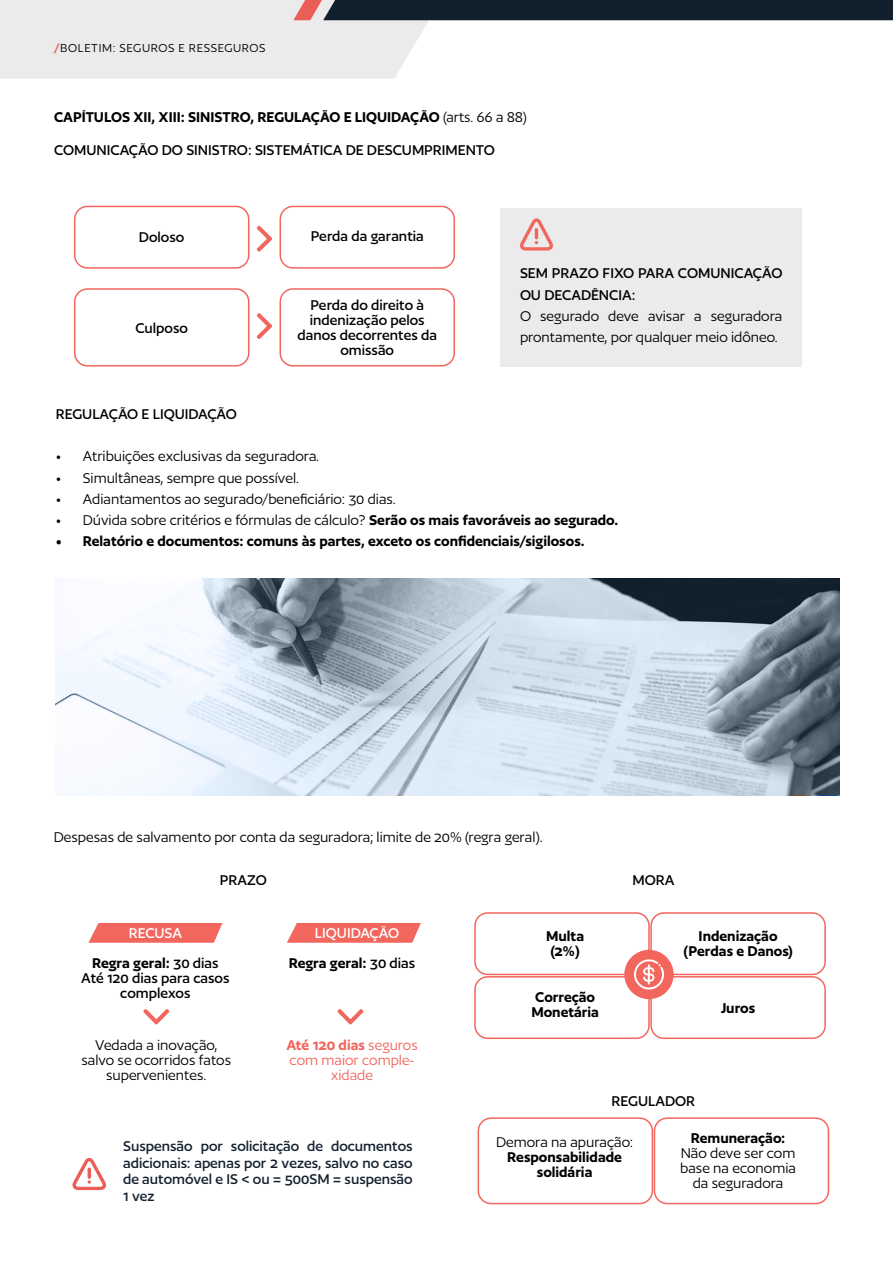
<style>
.page{position:relative;width:893px;height:1263px;background:#fff}
.page>*{position:absolute;margin:0;border:0;box-sizing:border-box;transform-origin:0 0}
.t1{font:16.5px/15px "Author";color:#000;text-align:center}
.t2{font:500 16.5px/15px "Author";color:#000}
.t3{font:600 16.5px/15px "Author";color:#000}
.t4{font:500 16.5px/16.5px "Author";color:#121f2d;text-align:justify}
.t5{font:16.5px/15px "Author";color:#f2665e;text-align:center}
.t6{font:500 16.5px "Author";color:#fff}
.t7{font:13.5px "Author";letter-spacing:.05em;color:#000}
.s1{font-weight:700;color:#f2665e}
.s2{font-weight:600}
.s3{font-weight:400}
.s4{font-weight:500}
</style>
<div class="page">
<svg style="left:0;top:0;width:893px;height:79px"></svg>
<div style="left:74px;top:206px;width:175px;height:63px;border:2px solid #f2665e;border-radius:13px"></div>
<div style="left:280px;top:206px;width:175px;height:63px;border:2px solid #f2665e;border-radius:13px"></div>
<div style="left:74px;top:288px;width:175px;height:79px;border:2px solid #f2665e;border-radius:13px"></div>
<div style="left:280px;top:288px;width:175px;height:79px;border:2px solid #f2665e;border-radius:13px"></div>
<svg style="left:257px;top:226px;width:15px;height:26px"></svg>
<svg style="left:257px;top:313px;width:15px;height:26px"></svg>
<div style="left:500px;top:208px;width:301px;height:159px;background:#ebebeb"></div>
<svg style="left:520px;top:218px;width:33px;height:33px"></svg>
<img style="left:56px;top:578px;width:783px;height:217px">
<svg style="left:287px;top:923px;width:134px;height:20px;background:#f3726b"></svg>
<svg style="left:88px;top:923px;width:134px;height:20px;background:#f3726b"></svg>
<svg style="left:143px;top:1009px;width:26px;height:16px"></svg>
<svg style="left:337px;top:1009px;width:26px;height:16px"></svg>
<svg style="left:72px;top:1158px;width:34px;height:32px"></svg>
<div style="left:474px;top:912px;width:176px;height:63px;border:2px solid #f2665e;border-radius:13px"></div>
<div style="left:478px;top:1117px;width:175px;height:87px;border:2px solid #f2665e;border-radius:13px"></div>
<div style="left:650px;top:912px;width:176px;height:63px;border:2px solid #f2665e;border-radius:13px"></div>
<div style="left:654px;top:1117px;width:175px;height:87px;border:2px solid #f2665e;border-radius:13px"></div>
<div style="left:474px;top:976px;width:176px;height:63px;border:2px solid #f2665e;border-radius:13px"></div>
<div style="left:650px;top:976px;width:176px;height:63px;border:2px solid #f2665e;border-radius:13px"></div>
<div style="left:624px;top:950px;width:50px;height:49px;background:#f2665e;border-radius:50%"></div>
<svg style="left:634px;top:959px;width:30px;height:31px"></svg>
<p class="t7" style="left:54px;top:42px;width:213px"><span class="s1">/</span>BOLETIM: SEGUROS E RESSEGUROS</p>
<p class="t2" style="left:54px;top:101px;width:474px;line-height:33px"><span class="s2">CAPÍTULOS XII, XIII: SINISTRO, REGULAÇÃO E LIQUIDAÇÃO</span> <span class="s3">(arts. 66 a 88)<br></span>COMUNICAÇÃO DO SINISTRO: SISTEMÁTICA DE DESCUMPRIMENTO</p>
<p class="t2" style="left:139px;top:230px;width:47px">Doloso</p>
<p class="t2" style="left:135px;top:321px;width:54px">Culposo</p>
<p class="t2" style="left:311px;top:228px;width:115px">Perda da garantia</p>
<p class="t2" style="left:297px;top:297px;width:141px;text-align:center">Perda do direito à indenização pelos danos decorrentes da omissão</p>
<p class="t2" style="left:520px;top:262px;width:264px;line-height:21.6px">SEM PRAZO FIXO PARA COMUNICAÇÃO<br>OU DECADÊNCIA:</p>
<p class="t1" style="left:520px;top:305px;width:264px;line-height:21px;text-align:left">O segurado deve avisar a seguradora prontamente, por qualquer meio idôneo.</p>
<p class="t2" style="left:56px;top:406px;width:183px">REGULAÇÃO E LIQUIDAÇÃO</p>
<p class="t1" style="left:56px;top:449px;width:265px">• Atribuições exclusivas da seguradora.</p>
<p class="t1" style="left:56px;top:470px;width:245px">• Simultâneas, sempre que possível.</p>
<p class="t1" style="left:56px;top:491px;width:341px">• Adiantamentos ao segurado/beneficiário: 30 dias.</p>
<p class="t1" style="left:56px;top:512px;width:564px">• Dúvida sobre critérios e fórmulas de cálculo? <span class="s2">Serão os mais favoráveis ao segurado.</span></p>
<p class="t3" style="left:56px;top:533px;width:530px">• Relatório e documentos: comuns às partes, exceto os confidenciais/sigilosos.</p>
<p class="t1" style="left:54px;top:829px;width:490px">Despesas de salvamento por conta da seguradora; limite de 20% (regra geral).</p>
<p class="t2" style="left:220px;top:872px;width:48px">PRAZO</p>
<p class="t2" style="left:632px;top:872px;width:44px">MORA</p>
<p class="t6" style="left:129px;top:925px;width:55px">RECUSA</p>
<p class="t6" style="left:315px;top:925px;width:86px">LIQUIDAÇÃO</p>
<p class="t2" style="left:81px;top:955px;width:150px;text-align:center"><span class="s2">Regra geral:</span> 30 dias<br>Até 120 dias para casos complexos</p>
<p class="t1" style="left:81px;top:1037px;width:151px">Vedada a inovação, salvo se ocorridos fatos supervenientes.</p>
<p class="t3" style="left:289px;top:955px;width:128px">Regra geral: <span class="s4">30 dias</span></p>
<p class="t5" style="left:286px;top:1037px;width:133px"><span class="s2">Até 120 dias</span> seguros com maior comple&shy;xidade</p>
<p class="t4" style="left:123px;top:1138px;width:291px">Suspensão por solicitação de documentos adicionais: apenas por 2 vezes, salvo no caso de automóvel e IS &lt; ou = 500SM = suspensão 1 vez</p>
<p class="t3" style="left:546px;top:928px;width:39px">Multa (2%)</p>
<p class="t3" style="left:683px;top:928px;width:111px;text-align:center">Indenização (Perdas e Danos)</p>
<p class="t3" style="left:531px;top:990px;width:69px">Correção<br>Monetária</p>
<p class="t3" style="left:721px;top:1000px;width:36px">Juros</p>
<p class="t2" style="left:612px;top:1093px;width:85px">REGULADOR</p>
<p class="t1" style="left:496px;top:1135px;width:139px">Demora na apuração:</p>
<p class="t3" style="left:507px;top:1150px;width:116px;text-align:center">Responsabilidade solidária</p>
<p class="t3" style="left:691px;top:1130px;width:96px">Remuneração:</p>
<p class="t1" style="left:680px;top:1145px;width:117px">Não deve ser com base na economia da seguradora</p>
</div>
